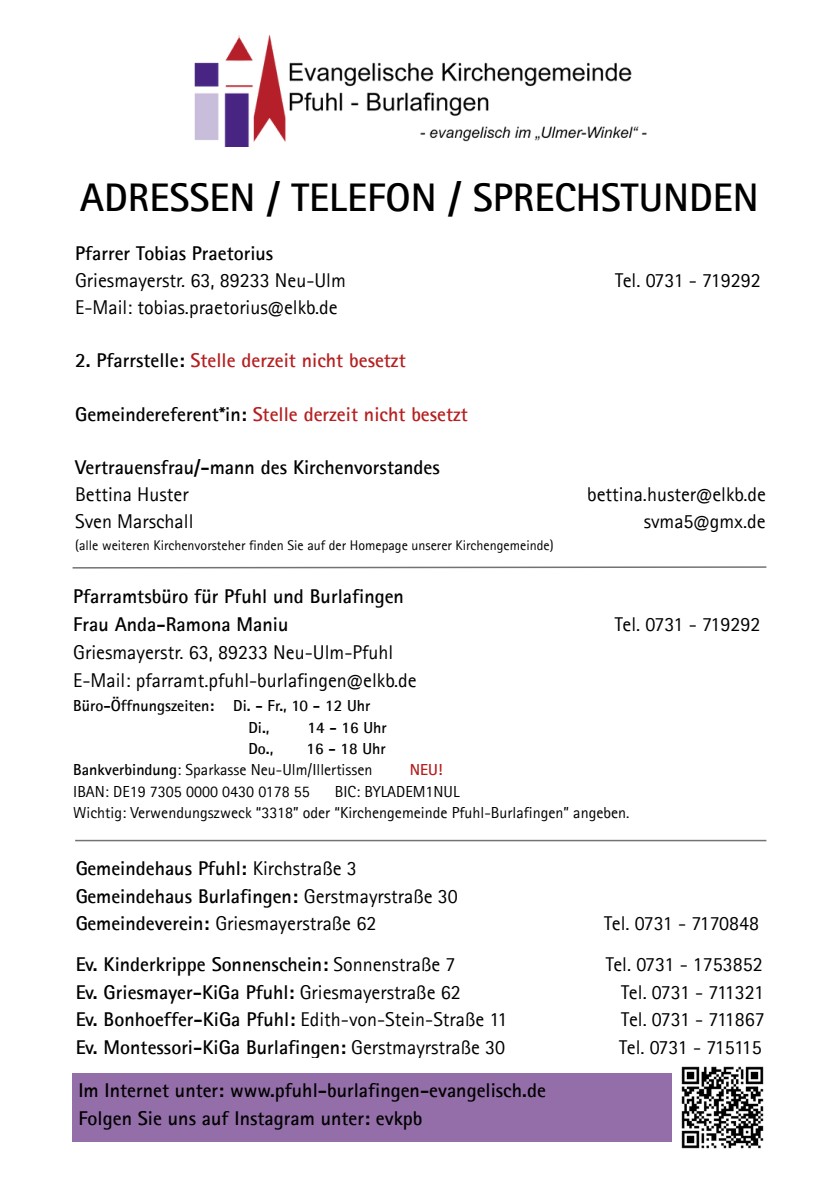
<style>
.page{position:relative;width:839px;height:1191px;background:#fff}
.page>*{position:absolute;margin:0;border:0;box-sizing:border-box;transform-origin:0 0}
.t1{font:700 40px "Rotis Sans Serif Pro";color:#000}
.t2{font:700 20px/27.4px "Rotis Sans Serif Pro";color:#000}
.t3{font:20px/28px "Rotis Sans Serif Pro";color:#000}
.t4{font:700 20px "Rotis Sans Serif Pro";color:#b51f20}
.t5{font:20px "Rotis Sans Serif Pro";letter-spacing:-.03em;color:#000}
.t6{font:16px/21.4px "Rotis Sans Serif Pro";color:#000}
.t7{font:700 16px/21.4px "Rotis Sans Serif Pro";color:#000}
.t8{font:700 16px "Rotis Sans Serif Pro";color:#b51f20}
.t9{font:14px "Rotis Sans Serif Pro";color:#000}
.s1{color:#000}
.s2{font-weight:700}
.s3{font-weight:400}
</style>
<div class="page">
<hr style="left:75px;top:840px;width:691px;height:1px;background:#737373">
<svg style="left:72px;top:566px;width:695px;height:3px"></svg>
<img style="left:194px;top:35px;width:453px;height:111px">
<div style="left:73px;top:1073px;width:599px;height:69px;background:#946ea9"></div>
<img style="left:681px;top:1066px;width:83px;height:83px">
<h1 class="t1" style="left:80px;top:182px;width:680px">ADRESSEN / TELEFON / SPRECHSTUNDEN</h1>
<p class="t2" style="left:75px;top:242px;width:200px">Pfarrer Tobias Praetorius</p>
<p class="t3" style="left:75px;top:269px;width:272px">Griesmayerstr. 63, 89233 Neu-Ulm</p>
<p class="t3" style="left:615px;top:269px;width:147px">Tel. 0731 - 719292</p>
<p class="t3" style="left:75px;top:296px;width:264px">E-Mail: tobias.praetorius@elkb.de</p>
<p class="t4" style="left:75px;top:353px;width:332px"><span class="s1">2. Pfarrstelle:</span> Stelle derzeit nicht besetzt</p>
<p class="t4" style="left:75px;top:407px;width:394px"><span class="s1">Gemeindereferent*in:</span> Stelle derzeit nicht besetzt</p>
<p class="t2" style="left:75px;top:457px;width:366px">Vertrauensfrau/-mann des Kirchenvorstandes</p>
<p class="t3" style="left:75px;top:483px;width:115px">Bettina Huster</p>
<p class="t3" style="left:587px;top:483px;width:180px">bettina.huster@elkb.de</p>
<p class="t3" style="left:75px;top:510px;width:120px">Sven Marschall</p>
<p class="t3" style="left:643px;top:510px;width:123px">svma5@gmx.de</p>
<p class="t9" style="left:75px;top:541px;width:480px">(alle weiteren Kirchenvorsteher finden Sie auf der Homepage unserer Kirchengemeinde)</p>
<p class="t2" style="left:73px;top:585px;width:332px;line-height:28px">Pfarramtsbüro für Pfuhl und Burlafingen<br>Frau Anda-Ramona Maniu</p>
<p class="t3" style="left:614px;top:614px;width:147px">Tel. 0731 - 719292</p>
<p class="t3" style="left:73px;top:642px;width:345px">Griesmayerstr. 63, 89233 Neu-Ulm-Pfuhl<br>E-Mail: pfarramt.pfuhl-burlafingen@elkb.de</p>
<p class="t7" style="left:248px;top:697px;width:123px;text-indent:-175px">Büro-Öffnungszeiten: Di. - Fr., 10 - 12 Uhr<br>Di.,</p>
<p class="t7" style="left:307px;top:719px;width:81px">14 - 16 Uhr</p>
<p class="t6" style="left:73px;top:740px;width:314px;text-indent:233px"><span class="s2">16 - 18 Uhr<br>Bankverbindung</span>: Sparkasse Neu-Ulm/Illertissen</p>
<p class="t7" style="left:248px;top:740px;width:26px">Do.,</p>
<p class="t8" style="left:410px;top:764px;width:34px">NEU!</p>
<p class="t6" style="left:73px;top:783px;width:557px;text-indent:261px">BIC: BYLADEM1NUL<br>Wichtig: Verwendungszweck “3318” oder “Kirchengemeinde Pfuhl-Burlafingen” angeben.</p>
<p class="t6" style="left:73px;top:783px;width:238px">IBAN: DE19 7305 0000 0430 0178 55</p>
<p class="t2" style="left:75px;top:858px;width:384px">Gemeindehaus Pfuhl: <span class="s3">Kirchstraße 3<br></span>Gemeindehaus Burlafingen: <span class="s3">Gerstmayrstraße 30<br></span>Gemeindeverein: <span class="s3">Griesmayerstraße 62</span></p>
<p class="t3" style="left:604px;top:913px;width:156px">Tel. 0731 - 7170848</p>
<p class="t2" style="left:75px;top:954px;width:382px">Ev. Kinderkrippe Sonnenschein: <span class="s3">Sonnenstraße 7</span></p>
<p class="t3" style="left:605px;top:953px;width:159px">Tel. 0731 - 1753852</p>
<p class="t2" style="left:75px;top:981px;width:387px">Ev. Griesmayer-KiGa Pfuhl: <span class="s3">Griesmayerstraße 62</span></p>
<p class="t5" style="left:621px;top:985px;width:144px">Tel. 0731 - 711321</p>
<p class="t2" style="left:75px;top:1008px;width:433px">Ev. Bonhoeffer-KiGa Pfuhl: <span class="s3">Edith-von-Stein-Straße 11</span></p>
<p class="t3" style="left:621px;top:1008px;width:145px">Tel. 0731 - 711867</p>
<p class="t2" style="left:75px;top:1036px;width:431px">Ev. Montessori-KiGa Burlafingen: <span class="s3">Gerstmayrstraße 30</span></p>
<p class="t5" style="left:619px;top:1040px;width:144px">Tel. 0731 - 715115</p>
<p class="t2" style="left:78px;top:1078px;width:469px;line-height:28.4px">Im Internet unter: www.pfuhl-burlafingen-evangelisch.de<br>Folgen Sie uns auf Instagram unter: evkpb</p>
</div>
